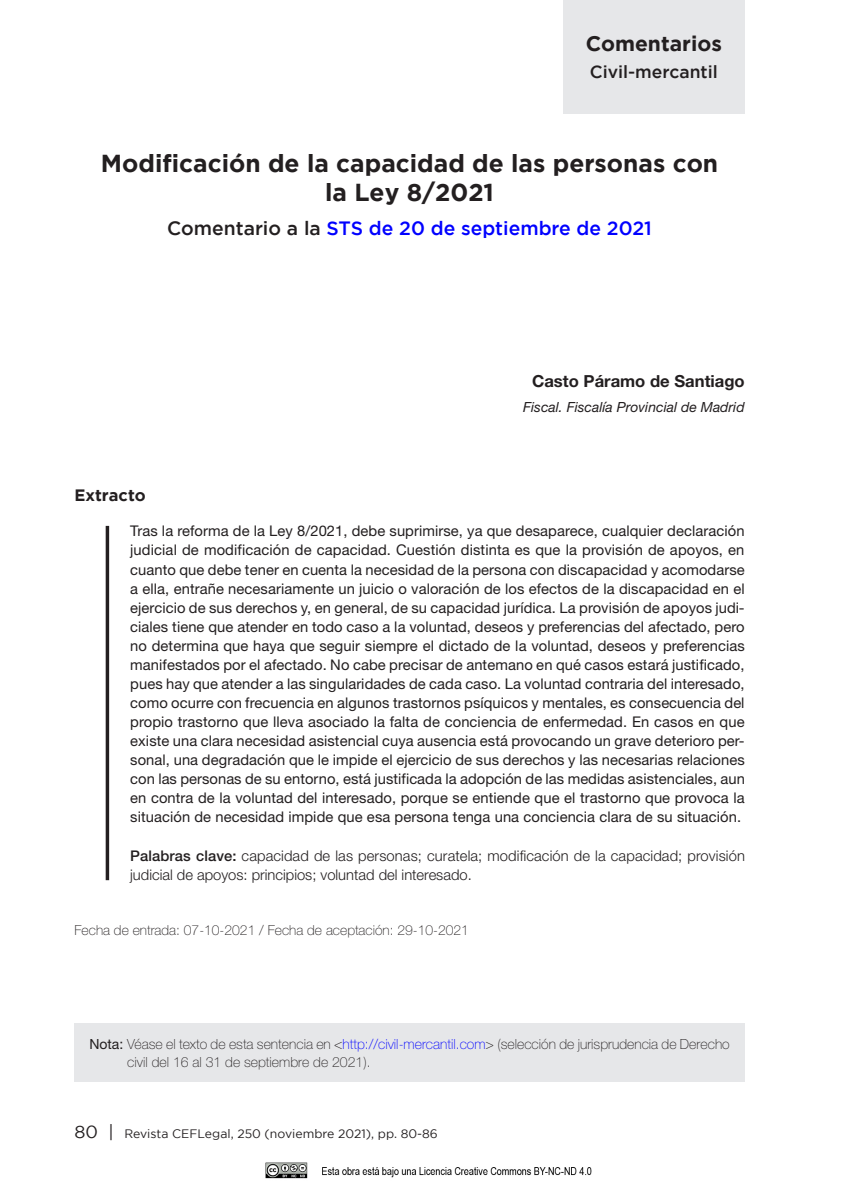
<style>
.page{position:relative;width:844px;height:1191px;background:#fff}
.page>*{position:absolute;margin:0;border:0;box-sizing:border-box;transform-origin:0 0}
.t1{font:700 24.5px/29.8px "Gotham";color:#231f20;text-align:center}
.t2{font:700 21px "Gotham";color:#231f20}
.t3{font:500 19.25px "Gotham";color:#00f}
.t4{font:500 17.5px "Gotham";color:#231f20}
.t5{font:700 16.62px "Helvetica Neue LT Std";color:#231f20}
.t6{font:700 16.45px "Gotham";color:#231f20}
.t7{font:14.7px/19.1px "Helvetica Neue LT Std";letter-spacing:.005em;color:#231f20;text-align:justify}
.t8{font:300 14.7px/19.1px "Helvetica Neue LT Std";letter-spacing:.01em;color:#231f20}
.t9{font:100 14px/18.4px "Helvetica Neue LT Std";color:#231f20}
.t10{font:italic 14px "Helvetica Neue LT Std";color:#231f20}
.t11{font:100 13.83px "Helvetica Neue LT Std";color:#231f20}
.t12{font:12.25px "Gotham";color:#231f20}
.s1{color:#231f20}
.s2{font-weight:500}
.s3{font-weight:400}
.s4{color:#00f}
.s5{font-size:17.5px}
</style>
<div class="page">
<hr style="left:106px;top:526px;width:3px;height:354px;background:#231f20">
<div style="left:74px;top:1023px;width:670px;height:58px;background:#e6e7e9"></div>
<div style="left:562px;top:0;width:182px;height:113px;background:#e6e7e9"></div>
<img style="left:265px;top:1162px;width:327px;height:17px">
<h2 class="t2" style="left:585px;top:31px;width:138px">Comentarios</h2>
<p class="t4" style="left:589px;top:62px;width:129px">Civil-mercantil</p>
<h1 class="t1" style="left:101px;top:147px;width:618px">Modificación de la capacidad de las personas con la Ley 8/2021</h1>
<h3 class="t3" style="left:167px;top:217px;width:486px"><span class="s1">Comentario a la</span> STS de 20 de septiembre de 2021</h3>
<p class="t5" style="left:532px;top:371px;width:214px">Casto Páramo de Santiago</p>
<p class="t10" style="left:523px;top:398px;width:223px">Fiscal. Fiscalía Provincial de Madrid</p>
<p class="t6" style="left:74px;top:486px;width:73px">Extracto</p>
<p class="t7" style="left:130px;top:521px;width:616px">Tras la reforma de la Ley 8/2021, debe suprimirse, ya que desaparece, cualquier declaración judicial de modificación de capacidad. Cuestión distinta es que la provisión de apoyos, en cuanto que debe tener en cuenta la necesidad de la persona con discapacidad y acomodarse a ella, entrañe necesariamente un juicio o valoración de los efectos de la discapacidad en el ejercicio de sus derechos y, en general, de su capacidad jurídica. La provisión de apoyos judi&shy;ciales tiene que atender en todo caso a la voluntad, deseos y preferencias del afectado, pero no determina que haya que seguir siempre el dictado de la voluntad, deseos y preferencias manifestados por el afectado. No cabe precisar de antemano en qué casos estará justificado, pues hay que atender a las singularidades de cada caso. La voluntad contraria del interesado, como ocurre con frecuencia en algunos trastornos psíquicos y mentales, es consecuencia del propio trastorno que lleva asociado la falta de conciencia de enfermedad. En casos en que existe una clara necesidad asistencial cuya ausencia está provocando un grave deterioro per&shy;sonal, una degradación que le impide el ejercicio de sus derechos y las necesarias relaciones con las personas de su entorno, está justificada la adopción de las medidas asistenciales, aun en contra de la voluntad del interesado, porque se entiende que el trastorno que provoca la situación de necesidad impide que esa persona tenga una conciencia clara de su situación.</p>
<p class="t8" style="left:130px;top:846px;width:616px"><span class="s2">Palabras clave:</span> capacidad de las personas; curatela; modificación de la capacidad; provisión judicial de apoyos: principios; voluntad del interesado.</p>
<p class="t11" style="left:74px;top:922px;width:396px">Fecha de entrada: 07-10-2021 / Fecha de aceptación: 29-10-2021</p>
<p class="t9" style="left:127px;top:1034px;width:604px;text-indent:-38px"><span class="s3">Nota:</span> Véase el texto de esta sentencia en &lt;<span class="s4">http://civil-mercantil.com</span>&gt; (selección de jurisprudencia de Derecho civil del 16 al 31 de septiembre de 2021).</p>
<p class="t12" style="left:74px;top:1127px;width:365px"><span class="s5">80 |</span> Revista CEFLegal, 250 (noviembre 2021), pp. 80-86</p>
</div>
